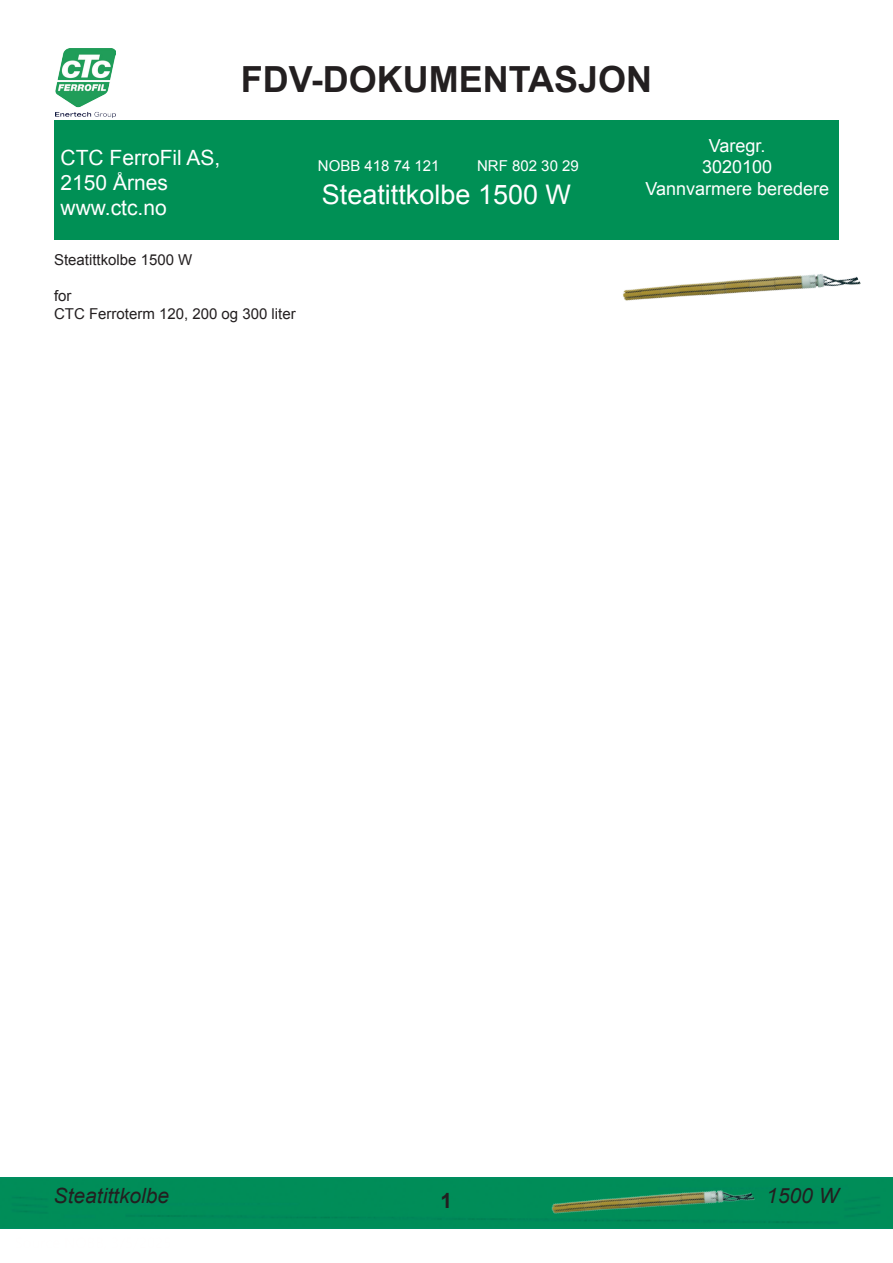
<style>
.page{position:relative;width:893px;height:1263px;background:#fff}
.page>*{position:absolute;margin:0;border:0;box-sizing:border-box;transform-origin:0 0}
.t1{font:700 36px "Arial";color:#231f20}
.t2{font:27px "Arial";color:#fff}
.t3{font:21px/25.2px "Arial";color:#fff}
.t4{font:italic 21px "Arial";color:#231f20}
.t5{font:700 21px "Arial";color:#231f20}
.t6{font:18px/21.6px "Arial";color:#fff;text-align:center}
.t7{font:15px/18px "Arial";color:#231f20}
.t8{font:15px "Arial";color:#fff}
</style>
<div class="page">
<div style="left:54px;top:120px;width:785px;height:120px;background:#009055"></div>
<img style="left:56px;top:48px;width:59px;height:69px">
<img style="left:623px;top:274px;width:238px;height:27px">
<div style="left:0;top:1177px;width:893px;height:51px;background:#008d58"></div>
<img style="left:543px;top:1177px;width:213px;height:52px">
<h1 class="t1" style="left:241px;top:56px;width:413px">FDV-DOKUMENTASJON</h1>
<h3 class="t3" style="left:61px;top:145px;width:161px">CTC FerroFil AS,<br>2150 Årnes www.ctc.no</h3>
<p class="t8" style="left:318px;top:156px;width:123px">NOBB 418 74 121</p>
<p class="t8" style="left:477px;top:156px;width:103px">NRF 802 30 29</p>
<h2 class="t2" style="left:322px;top:177px;width:251px">Steatittkolbe 1500 W</h2>
<p class="t7" style="left:54px;top:251px;width:140px">Steatittkolbe 1500 W</p>
<p class="t7" style="left:54px;top:287px;width:243px">for<br>CTC Ferroterm 120, 200 og 300 liter</p>
<p class="t6" style="left:645px;top:135px;width:185px">Varegr.<br>3020100<br>Vannvarmere beredere</p>
<h3 class="t4" style="left:54px;top:1182px;width:117px">Steatittkolbe</h3>
<h3 class="t5" style="left:441px;top:1187px;width:13px">1</h3>
<h3 class="t4" style="left:766px;top:1182px;width:74px">1500 W</h3>
</div>
